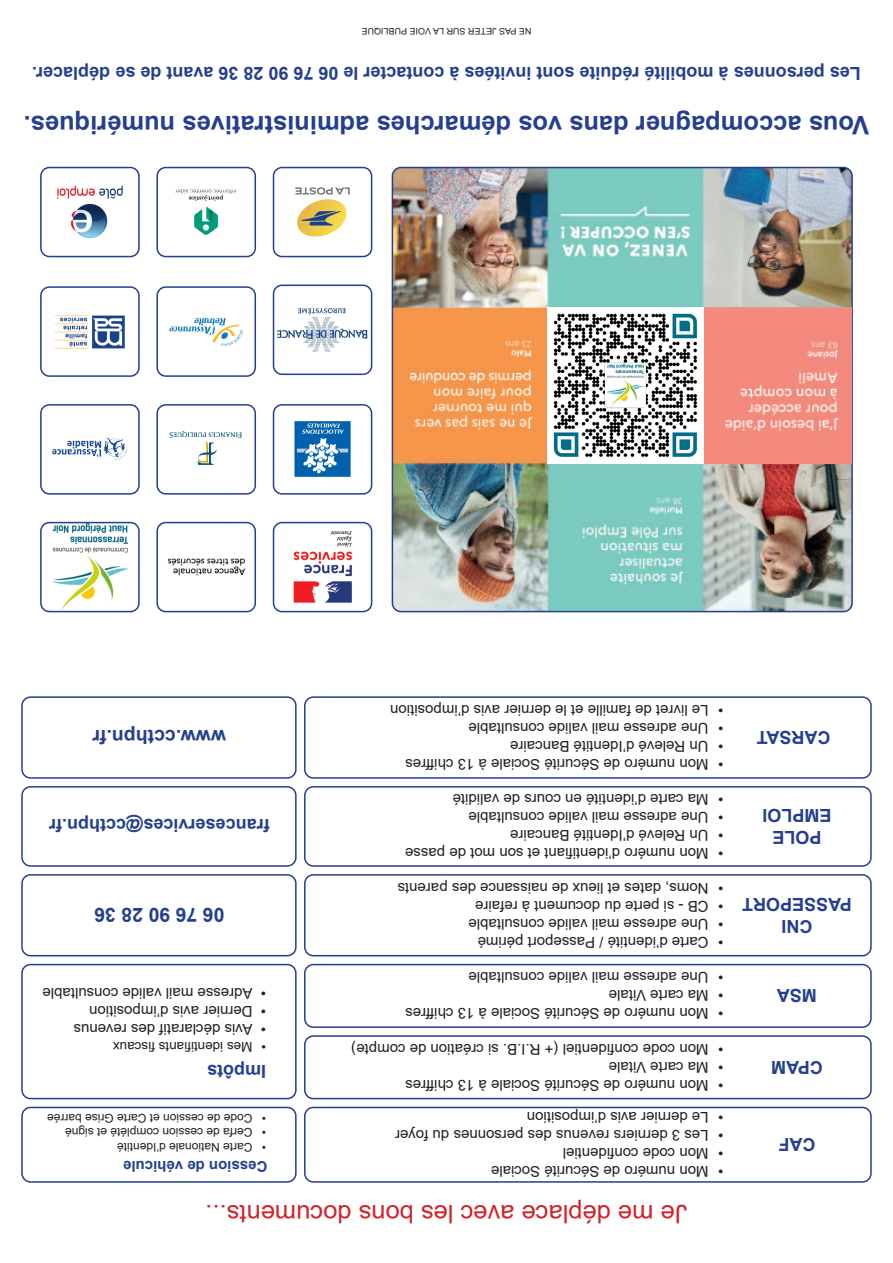
<style>
.page{position:relative;width:893px;height:1263px;background:#fff}
.page>*{position:absolute;margin:0;border:0;box-sizing:border-box;transform-origin:0 0}
.t1{font:700 25.5px "Arial";color:#253f8e}
.t2{font:25.5px "Arial";color:#d1232a}
.t3{font:700 19.5px "Arial";color:#253f8e}
.t4{font:700 18px "Arial";color:#253f8e}
.t5{font:15px "Arial";color:#231f20}
.t6{font:700 15px "Arial";color:#253f8e}
.t7{font:13.5px "Arial";color:#231f20}
.t8{font:12px "Arial";color:#231f20}
.t9{font:9px "Arial";color:#231f20}
</style>
<div class="page">
<div style="left:21px;top:786px;width:276px;height:81px;border:2px solid #253f8e;border-radius:9px"></div>
<div style="left:21px;top:874px;width:276px;height:82px;border:2px solid #253f8e;border-radius:9px"></div>
<div style="left:21px;top:696px;width:276px;height:83px;border:2px solid #253f8e;border-radius:9px"></div>
<div style="left:304px;top:1107px;width:568px;height:76px;border:2px solid #253f8e;border-radius:9px"></div>
<div style="left:304px;top:1035px;width:568px;height:64px;border:2px solid #253f8e;border-radius:9px"></div>
<div style="left:304px;top:964px;width:568px;height:64px;border:2px solid #253f8e;border-radius:9px"></div>
<div style="left:304px;top:786px;width:568px;height:81px;border:2px solid #253f8e;border-radius:9px"></div>
<div style="left:304px;top:696px;width:568px;height:83px;border:2px solid #253f8e;border-radius:9px"></div>
<div style="left:304px;top:874px;width:568px;height:82px;border:2px solid #253f8e;border-radius:9px"></div>
<div style="left:21px;top:1107px;width:276px;height:76px;border:2px solid #253f8e;border-radius:9px"></div>
<div style="left:21px;top:964px;width:276px;height:135px;border:2px solid #253f8e;border-radius:9px"></div>
<img style="left:278px;top:187px;width:89px;height:70px">
<div style="left:273px;top:167px;width:99px;height:90px;border:2px solid #253f8e;border-radius:9px"></div>
<img style="left:175px;top:188px;width:76px;height:69px">
<div style="left:156px;top:167px;width:100px;height:90px;border:2px solid #253f8e;border-radius:9px"></div>
<img style="left:45px;top:185px;width:78px;height:72px">
<div style="left:40px;top:167px;width:100px;height:90px;border:2px solid #253f8e;border-radius:9px"></div>
<img style="left:294px;top:421px;width:57px;height:56px">
<div style="left:273px;top:404px;width:99px;height:91px;border:2px solid #253f8e;border-radius:9px"></div>
<img style="left:169px;top:431px;width:73px;height:34px">
<div style="left:156px;top:404px;width:100px;height:91px;border:2px solid #253f8e;border-radius:9px"></div>
<img style="left:45px;top:437px;width:83px;height:55px">
<div style="left:40px;top:404px;width:100px;height:91px;border:2px solid #253f8e;border-radius:9px"></div>
<img style="left:169px;top:318px;width:74px;height:28px">
<div style="left:156px;top:286px;width:100px;height:91px;border:2px solid #253f8e;border-radius:9px"></div>
<img style="left:55px;top:289px;width:80px;height:60px">
<div style="left:40px;top:286px;width:100px;height:91px;border:2px solid #253f8e;border-radius:9px"></div>
<img style="left:277px;top:308px;width:91px;height:44px">
<div style="left:273px;top:285px;width:99px;height:90px;border:2px solid #253f8e;border-radius:9px"></div>
<img style="left:159px;top:523px;width:96px;height:89px">
<div style="left:156px;top:522px;width:100px;height:90px;border:2px solid #253f8e;border-radius:9px"></div>
<img style="left:278px;top:531px;width:89px;height:81px">
<div style="left:273px;top:522px;width:99px;height:90px;border:2px solid #253f8e;border-radius:9px"></div>
<img style="left:52px;top:525px;width:77px;height:84px">
<div style="left:40px;top:522px;width:100px;height:90px;border:2px solid #253f8e;border-radius:9px"></div>
<img style="left:392px;top:168px;width:460px;height:444px">
<div style="left:392px;top:167px;width:461px;height:445px;border:2px solid #253f8e;border-radius:9px"></div>
<img style="left:548px;top:308px;width:304px;height:156px">
<svg style="left:549px;top:308px;width:154px;height:156px"></svg>
<p class="t9" style="left:531px;top:38px;width:171px;rotate:-180deg">NE PAS JETER SUR LA VOIE PUBLIQUE</p>
<p class="t4" style="left:861px;top:86px;width:830px;rotate:-180deg">Les personnes à mobilité réduite sont invitées à contacter le 06 76 90 28 36 avant de se déplacer.</p>
<p class="t1" style="left:869px;top:143px;width:847px;rotate:-180deg">Vous accompagner dans vos démarches administratives numériques.</p>
<p class="t5" style="left:709px;top:721px;width:320px;rotate:-180deg">Le livret de famille et le dernier avis d’imposition</p>
<p class="t5" style="left:724px;top:721px;width:7px;rotate:-180deg">•</p>
<p class="t3" style="left:226px;top:750px;width:135px;rotate:-180deg">www.ccthpn.fr</p>
<p class="t5" style="left:709px;top:739px;width:242px;rotate:-180deg">Une adresse mail valide consultable</p>
<p class="t5" style="left:724px;top:739px;width:7px;rotate:-180deg">•</p>
<p class="t5" style="left:709px;top:757px;width:200px;rotate:-180deg">Un Relevé d’Identité Bancaire</p>
<p class="t5" style="left:724px;top:757px;width:7px;rotate:-180deg">•</p>
<p class="t5" style="left:709px;top:775px;width:305px;rotate:-180deg">Mon numéro de Sécurité Sociale à 13 chiffres</p>
<p class="t5" style="left:724px;top:775px;width:7px;rotate:-180deg">•</p>
<p class="t5" style="left:709px;top:809px;width:257px;rotate:-180deg">Ma carte d’identité en cours de validité</p>
<p class="t5" style="left:724px;top:809px;width:7px;rotate:-180deg">•</p>
<p class="t4" style="left:270px;top:838px;width:222px;rotate:-180deg">franceservices@ccthpn.fr</p>
<p class="t5" style="left:709px;top:827px;width:242px;rotate:-180deg">Une adresse mail valide consultable</p>
<p class="t5" style="left:724px;top:827px;width:7px;rotate:-180deg">•</p>
<p class="t5" style="left:709px;top:845px;width:200px;rotate:-180deg">Un Relevé d’Identité Bancaire</p>
<p class="t5" style="left:724px;top:845px;width:7px;rotate:-180deg">•</p>
<p class="t5" style="left:709px;top:863px;width:305px;rotate:-180deg">Mon numéro d’identifiant et son mot de passe</p>
<p class="t5" style="left:724px;top:863px;width:7px;rotate:-180deg">•</p>
<p class="t5" style="left:709px;top:898px;width:312px;rotate:-180deg">Noms, dates et lieux de naissance des parents</p>
<p class="t5" style="left:724px;top:898px;width:7px;rotate:-180deg">•</p>
<p class="t3" style="left:224px;top:929px;width:132px;rotate:-180deg">06 76 90 28 36</p>
<p class="t5" style="left:709px;top:916px;width:235px;rotate:-180deg">CB - si perte du document à refaire</p>
<p class="t5" style="left:724px;top:916px;width:7px;rotate:-180deg">•</p>
<p class="t5" style="left:709px;top:934px;width:242px;rotate:-180deg">Une adresse mail valide consultable</p>
<p class="t5" style="left:724px;top:934px;width:7px;rotate:-180deg">•</p>
<p class="t5" style="left:709px;top:952px;width:232px;rotate:-180deg">Carte d’identité / Passeport périmé</p>
<p class="t5" style="left:724px;top:952px;width:7px;rotate:-180deg">•</p>
<p class="t5" style="left:709px;top:988px;width:242px;rotate:-180deg">Une adresse mail valide consultable</p>
<p class="t5" style="left:724px;top:988px;width:7px;rotate:-180deg">•</p>
<p class="t5" style="left:253px;top:1003px;width:212px;rotate:-180deg">Adresse mail valide consultable</p>
<p class="t5" style="left:266px;top:1003px;width:7px;rotate:-180deg">•</p>
<p class="t5" style="left:253px;top:1021px;width:165px;rotate:-180deg">Dernier avis d’imposition</p>
<p class="t5" style="left:266px;top:1021px;width:7px;rotate:-180deg">•</p>
<p class="t5" style="left:709px;top:1006px;width:101px;rotate:-180deg">Ma carte Vitale</p>
<p class="t5" style="left:724px;top:1006px;width:7px;rotate:-180deg">•</p>
<p class="t5" style="left:709px;top:1024px;width:305px;rotate:-180deg">Mon numéro de Sécurité Sociale à 13 chiffres</p>
<p class="t5" style="left:724px;top:1024px;width:7px;rotate:-180deg">•</p>
<p class="t5" style="left:253px;top:1039px;width:180px;rotate:-180deg">Avis déclaratif des revenus</p>
<p class="t5" style="left:266px;top:1039px;width:7px;rotate:-180deg">•</p>
<p class="t7" style="left:253px;top:1056px;width:141px;rotate:-180deg">Mes identifiants fiscaux</p>
<p class="t7" style="left:266px;top:1056px;width:6px;rotate:-180deg">•</p>
<p class="t5" style="left:709px;top:1059px;width:359px;rotate:-180deg">Mon code confidentiel (+ R.I.B. si création de compte)</p>
<p class="t5" style="left:724px;top:1059px;width:7px;rotate:-180deg">•</p>
<p class="t4" style="left:266px;top:1084px;width:61px;rotate:-180deg">Impôts</p>
<p class="t5" style="left:709px;top:1077px;width:101px;rotate:-180deg">Ma carte Vitale</p>
<p class="t5" style="left:724px;top:1077px;width:7px;rotate:-180deg">•</p>
<p class="t5" style="left:709px;top:1095px;width:305px;rotate:-180deg">Mon numéro de Sécurité Sociale à 13 chiffres</p>
<p class="t5" style="left:724px;top:1095px;width:7px;rotate:-180deg">•</p>
<p class="t8" style="left:253px;top:1126px;width:207px;rotate:-180deg">Code de cession et Carte Grise barrée</p>
<p class="t8" style="left:266px;top:1126px;width:6px;rotate:-180deg">•</p>
<p class="t6" style="left:267px;top:1177px;width:146px;rotate:-180deg">Cession de véhicule</p>
<p class="t8" style="left:253px;top:1141px;width:189px;rotate:-180deg">Cerfa de cession complété et signé</p>
<p class="t8" style="left:266px;top:1141px;width:6px;rotate:-180deg">•</p>
<p class="t8" style="left:253px;top:1155px;width:137px;rotate:-180deg">Carte Nationale d’Identité</p>
<p class="t8" style="left:266px;top:1155px;width:6px;rotate:-180deg">•</p>
<p class="t5" style="left:709px;top:1128px;width:183px;rotate:-180deg">Le dernier avis d’imposition</p>
<p class="t5" style="left:724px;top:1128px;width:7px;rotate:-180deg">•</p>
<p class="t5" style="left:709px;top:1146px;width:315px;rotate:-180deg">Les 3 derniers revenus des personnes du foyer</p>
<p class="t5" style="left:724px;top:1146px;width:7px;rotate:-180deg">•</p>
<p class="t5" style="left:709px;top:1164px;width:147px;rotate:-180deg">Mon code confidentiel</p>
<p class="t5" style="left:724px;top:1164px;width:7px;rotate:-180deg">•</p>
<p class="t5" style="left:709px;top:1182px;width:219px;rotate:-180deg">Mon numéro de Sécurité Sociale</p>
<p class="t5" style="left:724px;top:1182px;width:7px;rotate:-180deg">•</p>
<p class="t2" style="left:687px;top:1232px;width:483px;rotate:-180deg">Je me déplace avec les bons documents...</p>
<p class="t4" style="left:830px;top:750px;width:75px;rotate:-180deg">CARSAT</p>
<p class="t4" style="left:831px;top:828px;width:71px;rotate:-180deg">EMPLOI</p>
<p class="t4" style="left:821px;top:850px;width:51px;rotate:-180deg">POLE</p>
<p class="t4" style="left:852px;top:917px;width:111px;rotate:-180deg">PASSEPORT</p>
<p class="t4" style="left:812px;top:938px;width:32px;rotate:-180deg">CNI</p>
<p class="t4" style="left:817px;top:1008px;width:41px;rotate:-180deg">MSA</p>
<p class="t4" style="left:823px;top:1080px;width:53px;rotate:-180deg">CPAM</p>
<p class="t4" style="left:815px;top:1157px;width:38px;rotate:-180deg">CAF</p>
</div>
